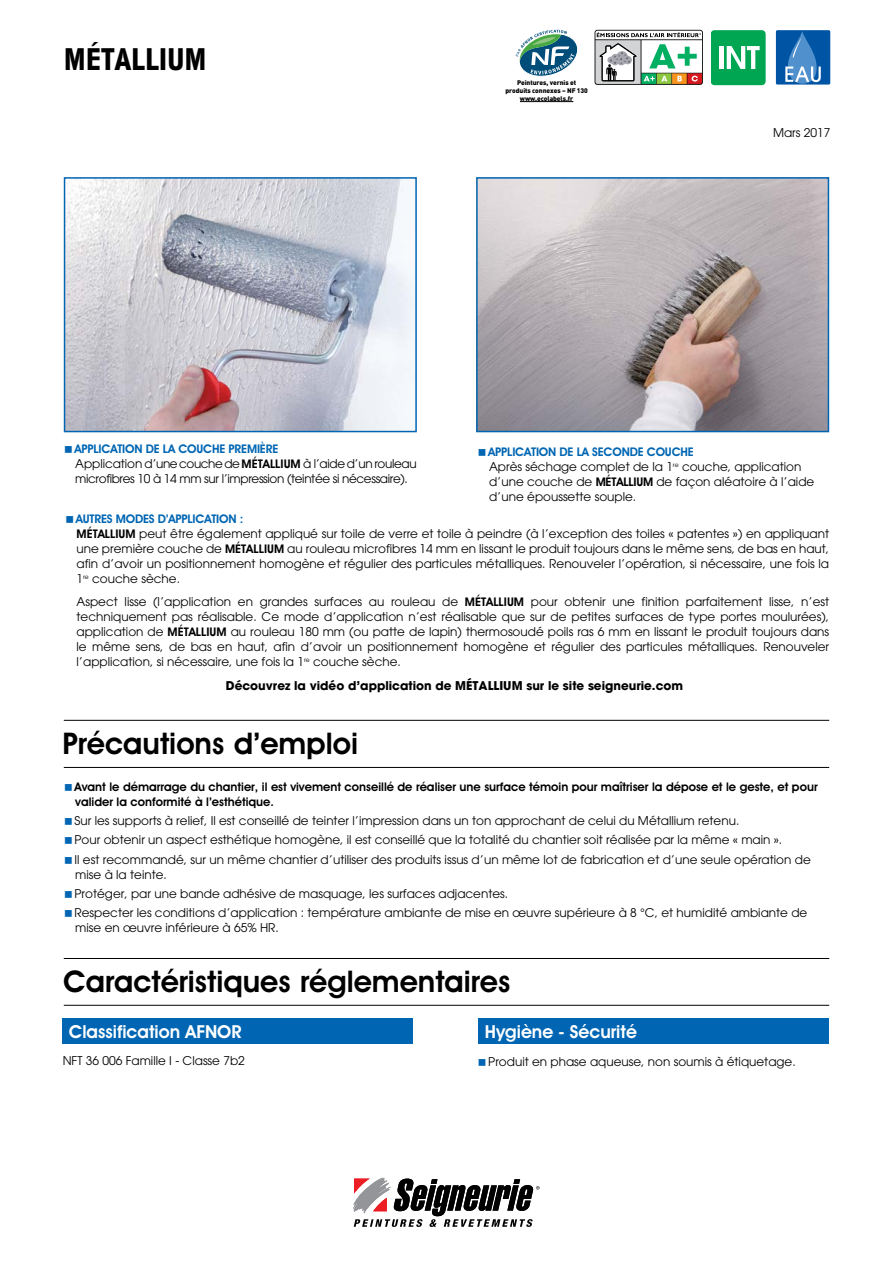
<style>
.page{position:relative;width:893px;height:1263px;background:#fff}
.page>*{position:absolute;margin:0;border:0;box-sizing:border-box;transform-origin:0 0}
.t1{font:600 30px "Avant Garde IT Cby BT";color:#000}
.t2{font:700 condensed 30px "Avant Garde IT Cby BT";color:#000}
.t3{font:600 18px "Avant Garde IT Cby BT";color:#fff}
.t4{font:12px/15px "Avant Garde";color:#000}
.t5{font:600 12px/15px "Avant Garde IT Cby BT";color:#000}
.t6{font:12px/15px "Avant Garde";letter-spacing:-.03em;color:#000}
.t7{font:600 12px "Avant Garde IT Cby BT";letter-spacing:-.015em;color:#0066b3}
.t8{font:700 12px "Avant Garde";color:#000}
.t9{font:900 6.6px/7.9px "DIN";letter-spacing:-.01em;color:#000;text-align:center}
.s1{font-family:"Avant Garde IT Cby BT";font-weight:600}
</style>
<div class="page">
<hr style="left:64px;top:1005px;width:765px;height:1px;background:#000">
<hr style="left:64px;top:958px;width:765px;height:1px;background:#000">
<img style="left:67px;top:180px;width:347px;height:249px">
<div style="left:64px;top:177px;width:353px;height:255px;border:2px solid #0066b3"></div>
<img style="left:479px;top:180px;width:347px;height:249px">
<div style="left:476px;top:177px;width:353px;height:255px;border:2px solid #0066b3"></div>
<hr style="left:64px;top:720px;width:765px;height:1px;background:#000">
<hr style="left:64px;top:767px;width:765px;height:1px;background:#000">
<div style="left:711px;top:30px;width:55px;height:55px;background:#00a651;border-radius:4px"></div>
<hr style="left:719px;top:46px;width:4px;height:23px;background:#fff">
<svg style="left:727px;top:30px;width:39px;height:55px"></svg>
<div style="left:776px;top:30px;width:54px;height:55px;background:#0054a4;border-radius:2px"></div>
<svg style="left:785px;top:31px;width:36px;height:53px"></svg>
<svg style="left:595px;top:30px;width:108px;height:55px"></svg>
<div style="left:478px;top:1018px;width:351px;height:26px;background:#0066b3"></div>
<svg style="left:353px;top:1178px;width:187px;height:49px"></svg>
<div style="left:63px;top:1018px;width:350px;height:26px;background:#0066b3"></div>
<svg style="left:516px;top:30px;width:62px;height:47px"></svg>
<hr style="left:520px;top:101px;width:53px;height:1px;background:#000">
<h1 class="t2" style="left:64px;top:41px;width:144px">MÉTALLIUM</h1>
<p class="t9" style="left:505px;top:78px;width:84px">Peintures, vernis et produits connexes – NF 130 www.ecolabels.fr</p>
<p class="t4" style="left:773px;top:125px;width:59px">Mars 2017</p>
<p class="t7" style="left:75px;top:442px;width:205px">APPLICATION DE LA COUCHE PREMIÈRE</p>
<p class="t6" style="left:75px;top:456px;width:343px">Application d’une couche de <span class="s1">MÉTALLIUM</span> à l’aide d’un rouleau microfibres 10 à 14 mm sur l’impression (teintée si nécessaire).</p>
<p class="t7" style="left:488px;top:445px;width:207px">APPLICATION DE LA SECONDE COUCHE</p>
<p class="t4" style="left:489px;top:459px;width:327px">Après séchage complet de la 1<sup>re</sup> couche, application d’une couche de <span class="s1">MÉTALLIUM</span> de façon aléatoire à l’aide d’une époussette souple.</p>
<p class="t7" style="left:76px;top:511px;width:169px">AUTRES MODES D’APPLICATION :</p>
<p class="t4" style="left:77px;top:526px;width:754px;text-align:justify"><span class="s1">MÉTALLIUM</span> peut être également appliqué sur toile de verre et toile à peindre (à l’exception des toiles « patentes ») en appliquant une première couche de <span class="s1">MÉTALLIUM</span> au rouleau microfibres 14 mm en lissant le produit toujours dans le même sens, de bas en haut, afin d’avoir un positionnement homogène et régulier des particules métalliques. Renouveler l’opération, si nécessaire, une fois la 1<sup>re</sup> couche sèche.</p>
<p class="t4" style="left:77px;top:594px;width:754px;text-align:justify">Aspect lisse (l’application en grandes surfaces au rouleau de <span class="s1">MÉTALLIUM</span> pour obtenir une finition parfaitement lisse, n’est techniquement pas réalisable. Ce mode d’application n’est réalisable que sur de petites surfaces de type portes moulurées), application de <span class="s1">MÉTALLIUM</span> au rouleau 180 mm (ou patte de lapin) thermosoudé poils ras 6 mm en lissant le produit toujours dans le même sens, de bas en haut, afin d’avoir un positionnement homogène et régulier des particules métalliques. Renouveler l’application, si nécessaire, une fois la 1<sup>re</sup> couche sèche.</p>
<p class="t8" style="left:226px;top:677px;width:459px">Découvrez la vidéo d’application de MÉTALLIUM sur le site seigneurie.com</p>
<h1 class="t1" style="left:63px;top:725px;width:297px">Précautions d’emploi</h1>
<p class="t5" style="left:75px;top:779px;width:745px">Avant le démarrage du chantier, il est vivement conseillé de réaliser une surface témoin pour maîtriser la dépose et le geste, et pour valider la conformité à l’esthétique.</p>
<p class="t4" style="left:75px;top:811px;width:738px;line-height:19.2px">Sur les supports à relief, Il est conseillé de teinter l’impression dans un ton approchant de celui du Métallium retenu.<br>Pour obtenir un aspect esthétique homogène, il est conseillé que la totalité du chantier soit réalisée par la même « main ».<br>Il est recommandé, sur un même chantier d’utiliser des produits issus d’un même lot de fabrication et d’une seule opération de</p>
<p class="t4" style="left:75px;top:865px;width:734px;line-height:19.2px">mise à la teinte.<br>Protéger, par une bande adhésive de masquage, les surfaces adjacentes.<br>Respecter les conditions d’application : température ambiante de mise en œuvre supérieure à 8 °C, et humidité ambiante de</p>
<p class="t4" style="left:75px;top:920px;width:205px">mise en œuvre inférieure à 65% HR.</p>
<h1 class="t1" style="left:63px;top:963px;width:449px">Caractéristiques réglementaires</h1>
<h2 class="t3" style="left:69px;top:1021px;width:174px">Classification AFNOR</h2>
<p class="t4" style="left:63px;top:1053px;width:184px">NFT 36 006 Famille I - Classe 7b2</p>
<h2 class="t3" style="left:485px;top:1021px;width:154px">Hygiène - Sécurité</h2>
<p class="t4" style="left:488px;top:1053px;width:309px">Produit en phase aqueuse, non soumis à étiquetage.</p>
</div>
